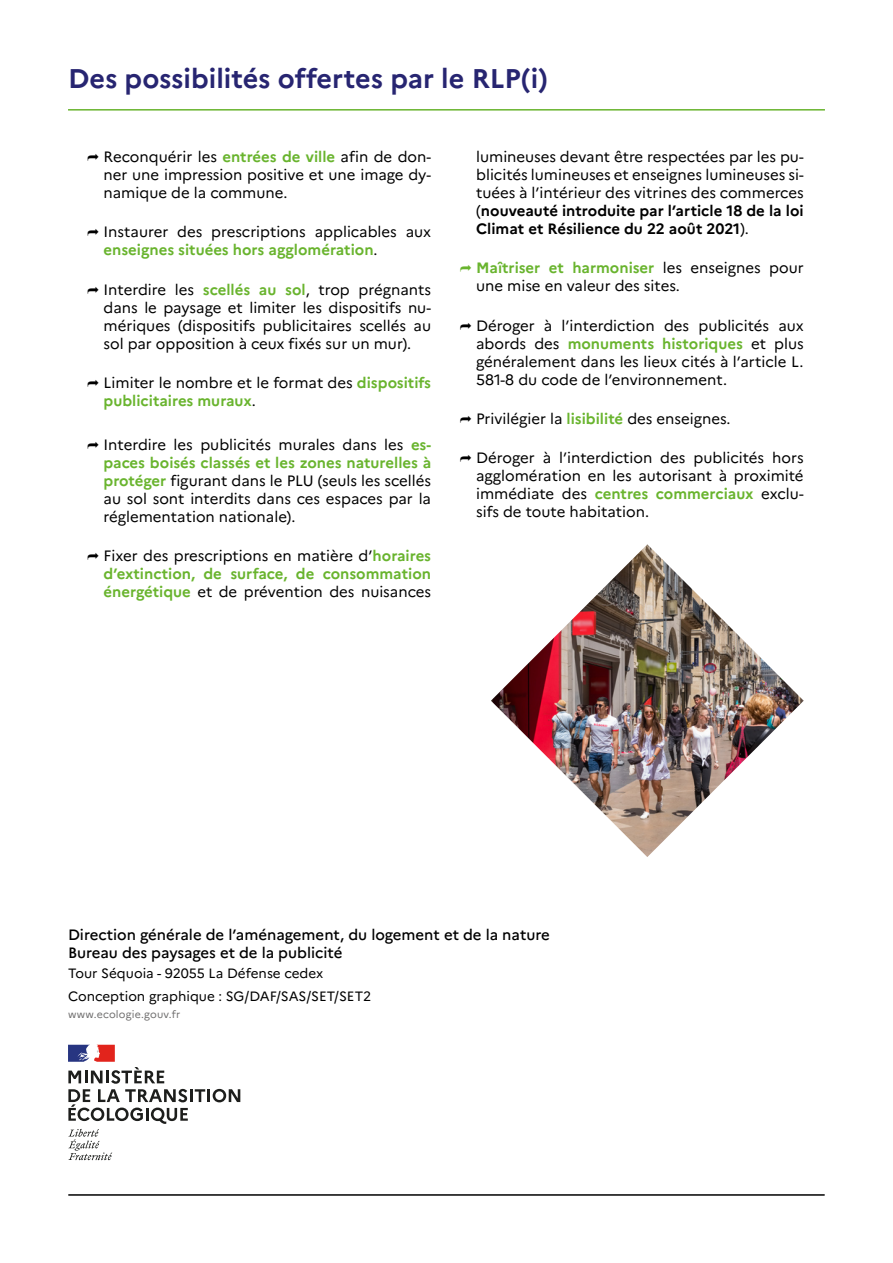
<style>
.page{position:relative;width:893px;height:1263px;background:#fff}
.page>*{position:absolute;margin:0;border:0;box-sizing:border-box;transform-origin:0 0}
.t1{font:700 27px "Marianne";color:#272571}
.t2{font:15px/18px "Marianne";color:#000;text-align:justify}
.t3{font:500 15px/18px "Marianne";color:#000}
.t4{font:700 15px/18px "Marianne";color:#69b42e}
.t5{font:13.5px/22.2px "Marianne";color:#000}
.t6{font:10.5px "Marianne";letter-spacing:.02em;color:#706f6f}
.s1{font-weight:700;color:#69b42e}
.s2{font-weight:400;color:#000}
.s3{font-weight:700}
</style>
<div class="page">
<hr style="left:69px;top:1194px;width:755px;height:2px;background:#000">
<svg style="left:68px;top:1045px;width:172px;height:115px"></svg>
<hr style="left:68px;top:109px;width:757px;height:2px;background:#69b42e">
<img style="left:491px;top:544px;width:313px;height:313px">
<h1 class="t1" style="left:68px;top:62px;width:481px">Des possibilités offertes par le RLP(i)</h1>
<p class="t2" style="left:104px;top:148px;width:329px">Reconquérir les <span class="s1">entrées de ville</span> afin de don&shy;ner une impression positive et une image dy&shy;namique de la commune.</p>
<p class="t2" style="left:104px;top:223px;width:329px">Instaurer des prescriptions applicables aux <span class="s1">enseignes situées hors agglomération</span>.</p>
<p class="t2" style="left:104px;top:280px;width:329px">Interdire les <span class="s1">scellés au sol</span>, trop prégnants dans le paysage et limiter les dispositifs nu&shy;mériques (dispositifs publicitaires scellés au sol par opposition à ceux fixés sur un mur).</p>
<p class="t4" style="left:104px;top:374px;width:329px"><span class="s2">Limiter le nombre et le format des</span> dispositifs publicitaires muraux<span class="s2">.</span></p>
<p class="t2" style="left:104px;top:436px;width:329px">Interdire les publicités murales dans les <span class="s1">es&shy;paces boisés classés et les zones naturelles à protéger</span> figurant dans le PLU (seuls les scellés au sol sont interdits dans ces espaces par la réglementation nationale).</p>
<p class="t2" style="left:104px;top:547px;width:329px">Fixer des prescriptions en matière d’<span class="s1">horaires d’extinction, de surface, de consommation énergétique</span> et de prévention des nuisances</p>
<p class="t2" style="left:476px;top:148px;width:329px">lumineuses devant être respectées par les pu&shy;blicités lumineuses et enseignes lumineuses si&shy;tuées à l’intérieur des vitrines des commerces (<span class="s3">nouveauté introduite par l’article 18 de la loi Climat et Résilience du 22 août 2021</span>).</p>
<p class="t2" style="left:476px;top:259px;width:329px"><span class="s1">Maîtriser et harmoniser</span> les enseignes pour une mise en valeur des sites.</p>
<p class="t2" style="left:476px;top:316px;width:329px">Déroger à l’interdiction des publicités aux abords des <span class="s1">monuments historiques</span> et plus généralement dans les lieux cités à l’article L.<br>581-8 du code de l’environnement.</p>
<p class="t2" style="left:476px;top:410px;width:256px">Privilégier la <span class="s1">lisibilité</span> des enseignes.</p>
<p class="t2" style="left:476px;top:449px;width:329px">Déroger à l’interdiction des publicités hors agglomération en les autorisant à proximité immédiate des <span class="s1">centres commerciaux</span> exclu&shy;sifs de toute habitation.</p>
<p class="t3" style="left:68px;top:926px;width:483px">Direction générale de l’aménagement, du logement et de la nature<br>Bureau des paysages et de la publicité</p>
<p class="t5" style="left:68px;top:962px;width:305px">Tour Séquoia - 92055 La Défense cedex<br>Conception graphique : SG/DAF/SAS/SET/SET2</p>
<p class="t6" style="left:68px;top:1007px;width:114px">www.ecologie.gouv.fr</p>
</div>
